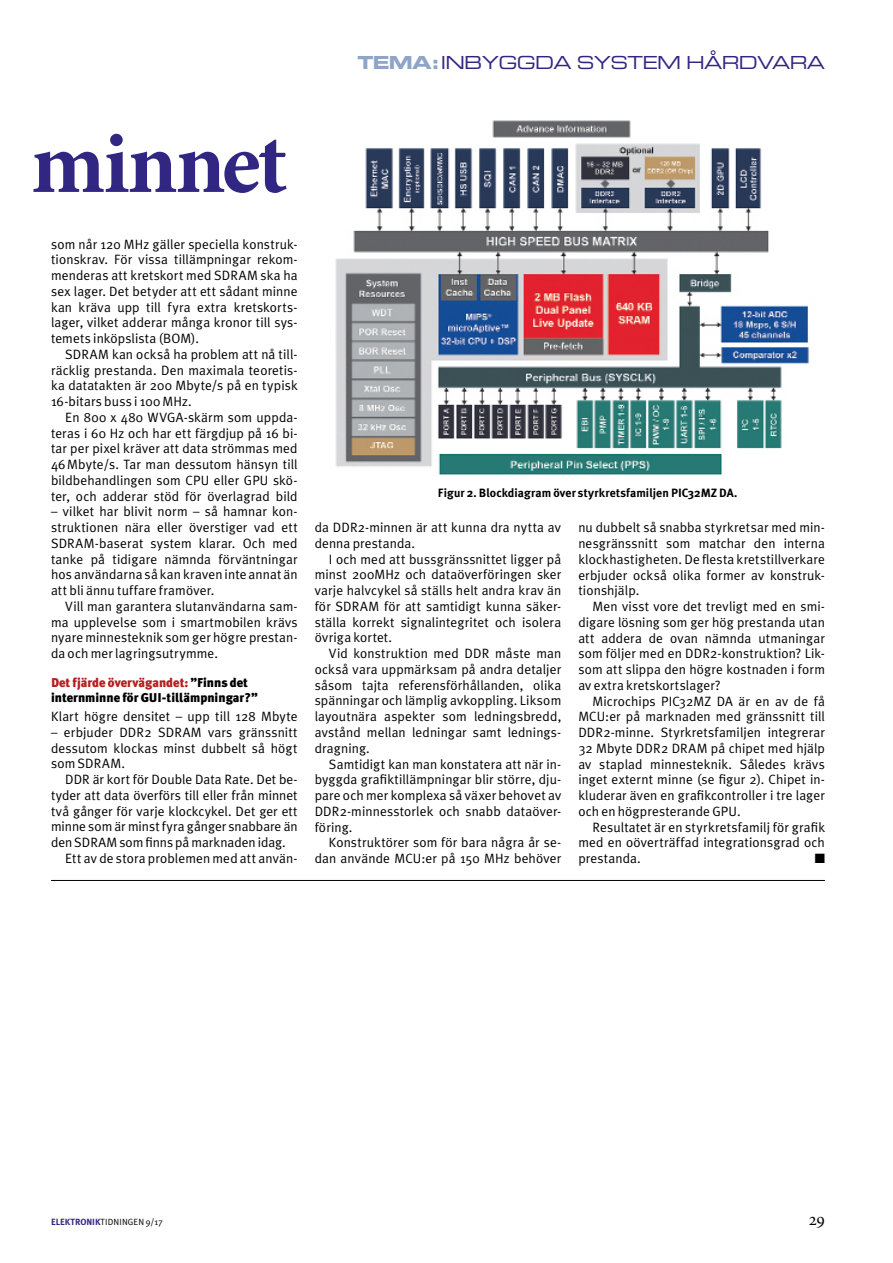
<style>
.page{position:relative;width:893px;height:1263px;background:#fff}
.page>*{position:absolute;margin:0;border:0;box-sizing:border-box;transform-origin:0 0}
.t1{font:700 88.5px "Minion Pro";letter-spacing:-.025em;color:#312783}
.t2{font:18px "Eurostile Extended Two";letter-spacing:-.04em;color:#312783}
.t3{font:13.5px/15.8px "Meta Plus Normal";letter-spacing:.01em;color:#000;text-align:justify}
.t4{font:13.5px "Zapf Dingbats ITC";color:#000}
.t5{font:900 12.75px/15.8px "Meta Plus";color:#000}
.t6{font:700 12px "Meta Plus";letter-spacing:.005em;color:#000}
.t7{font:9px "Meta Plus Normal";letter-spacing:.015em;color:#000}
.s1{font-family:"Eurostile Bold Extended Two";color:#8ea5c8}
.s2{color:#b51f1f}
.s3{font-family:"Meta Plus";font-weight:700;color:#312783}
</style>
<div class="page">
<img style="left:335px;top:120px;width:475px;height:355px">
<hr style="left:51px;top:880px;width:774px;height:1px;background:#000">
<h2 class="t2" style="left:357px;top:51px;width:469px"><span class="s1">TEMA:</span>INBYGGDA SYSTEM HÅRDVARA</h2>
<h1 class="t1" style="left:31px;top:101px;width:258px">minnet</h1>
<p class="t3" style="left:51px;top:236px;width:248px">som når 120 MHz gäller speciella konstruk&shy;tionskrav. För vissa tillämpningar rekom&shy;menderas att kretskort med SDRAM ska ha sex lager. Det betyder att ett sådant minne kan kräva upp till fyra extra kretskorts&shy;lager, vilket adderar många kronor till sys&shy;temets inköpslista (BOM).</p>
<p class="t3" style="left:51px;top:346px;width:248px;text-indent:14px">SDRAM kan också ha problem att nå till&shy;räcklig prestanda. Den maximala teoretis&shy;ka datatakten är 200 Mbyte/s på en typisk 16-bitars buss i 100 MHz.</p>
<p class="t3" style="left:51px;top:409px;width:248px;text-indent:14px">En 800 x 480 WVGA-skärm som uppda&shy;teras i 60 Hz och har ett färgdjup på 16 bi&shy;tar per pixel kräver att data strömmas med 46Mbyte/s. Tar man dessutom hänsyn till bildbehandlingen som CPU eller GPU skö&shy;ter, och adderar stöd för överlagrad bild</p>
<p class="t3" style="left:51px;top:504px;width:248px">– vilket har blivit norm – så hamnar kon&shy;struktionen nära eller överstiger vad ett SDRAM-baserat system klarar. Och med tanke på tidigare nämnda förväntningar hos användarna så kan kraven inte annat än att bli ännu tuffare framöver.</p>
<p class="t3" style="left:51px;top:598px;width:248px;text-indent:14px">Vill man garantera slutanvändarna sam&shy;ma upplevelse som i smartmobilen krävs nyare minnesteknik som ger högre prestan&shy;da och mer lagringsutrymme.</p>
<p class="t5" style="left:51px;top:674px;width:208px"><span class="s2">Det fjärde övervägandet:</span> ”Finns det internminne för GUI-tillämpningar?”</p>
<p class="t3" style="left:51px;top:708px;width:248px">Klart högre densitet – upp till 128 Mbyte</p>
<p class="t3" style="left:51px;top:724px;width:248px">– erbjuder DDR2 SDRAM vars gränssnitt dessutom klockas minst dubbelt så högt som SDRAM.</p>
<p class="t3" style="left:65px;top:771px;width:234px">DDR är kort för Double Data Rate. Det be-</p>
<p class="t3" style="left:51px;top:787px;width:248px">tyder att data överförs till eller från minnet</p>
<p class="t3" style="left:51px;top:803px;width:248px">två gånger för varje klockcykel. Det ger ett</p>
<p class="t3" style="left:51px;top:819px;width:248px">minne som är minst fyra gånger snabbare än</p>
<p class="t3" style="left:51px;top:834px;width:236px">den SDRAM som finns på marknaden idag.</p>
<p class="t3" style="left:65px;top:850px;width:234px">Ett av de stora problemen med att använ-</p>
<p class="t6" style="left:438px;top:486px;width:301px">Figur 2. Blockdiagram över styrkretsfamiljen PIC32MZ DA.</p>
<p class="t3" style="left:315px;top:519px;width:248px">da DDR2-minnen är att kunna dra nytta av denna prestanda.</p>
<p class="t3" style="left:315px;top:551px;width:248px;text-indent:14px">I och med att bussgränssnittet ligger på minst 200MHz och dataöverföringen sker varje halvcykel så ställs helt andra krav än för SDRAM för att samtidigt kunna säker&shy;ställa korrekt signalintegritet och isolera övriga kortet.</p>
<p class="t3" style="left:315px;top:645px;width:248px;text-indent:14px">Vid konstruktion med DDR måste man också vara uppmärksam på andra detaljer såsom tajta referensförhållanden, olika spänningar och lämplig avkoppling. Liksom layoutnära aspekter som ledningsbredd, avstånd mellan ledningar samt lednings&shy;dragning.</p>
<p class="t3" style="left:315px;top:756px;width:248px;text-indent:14px">Samtidigt kan man konstatera att när in&shy;byggda grafiktillämpningar blir större, dju&shy;pare och mer komplexa så växer behovet av DDR2-minnesstorlek och snabb dataöver&shy;föring.</p>
<p class="t3" style="left:315px;top:834px;width:248px;text-align:right">Konstruktörer som för bara några år se&shy;dan använde MCU:er på 150 MHz behöver</p>
<p class="t3" style="left:578px;top:519px;width:248px">nu dubbelt så snabba styrkretsar med min&shy;nesgränssnitt som matchar den interna klockhastigheten. De flesta kretstillverkare erbjuder också olika former av konstruk&shy;tionshjälp.</p>
<p class="t3" style="left:578px;top:598px;width:248px;text-indent:14px">Men visst vore det trevligt med en smi&shy;digare lösning som ger hög prestanda utan att addera de ovan nämnda utmaningar som följer med en DDR2-konstruktion? Lik&shy;som att slippa den högre kostnaden i form av extra kretskortslager?</p>
<p class="t3" style="left:578px;top:693px;width:248px;text-indent:14px">Microchips PIC32MZ DA är en av de få MCU:er på marknaden med gränssnitt till DDR2-minne. Styrkretsfamiljen integrerar 32 Mbyte DDR2 DRAM på chipet med hjälp av staplad minnesteknik. Således krävs inget externt minne (se figur 2). Chipet in&shy;kluderar även en grafikcontroller i tre lager och en högpresterande GPU.</p>
<p class="t3" style="left:578px;top:819px;width:248px;text-indent:14px">Resultatet är en styrkretsfamilj för grafik med en oöverträffad integrationsgrad och prestanda.</p>
<p class="t4" style="left:815px;top:852px;width:12px">■</p>
<p class="t7" style="left:51px;top:1216px;width:114px"><span class="s3">ELEKTRONIK</span>TIDNINGEN 9/17</p>
</div>
